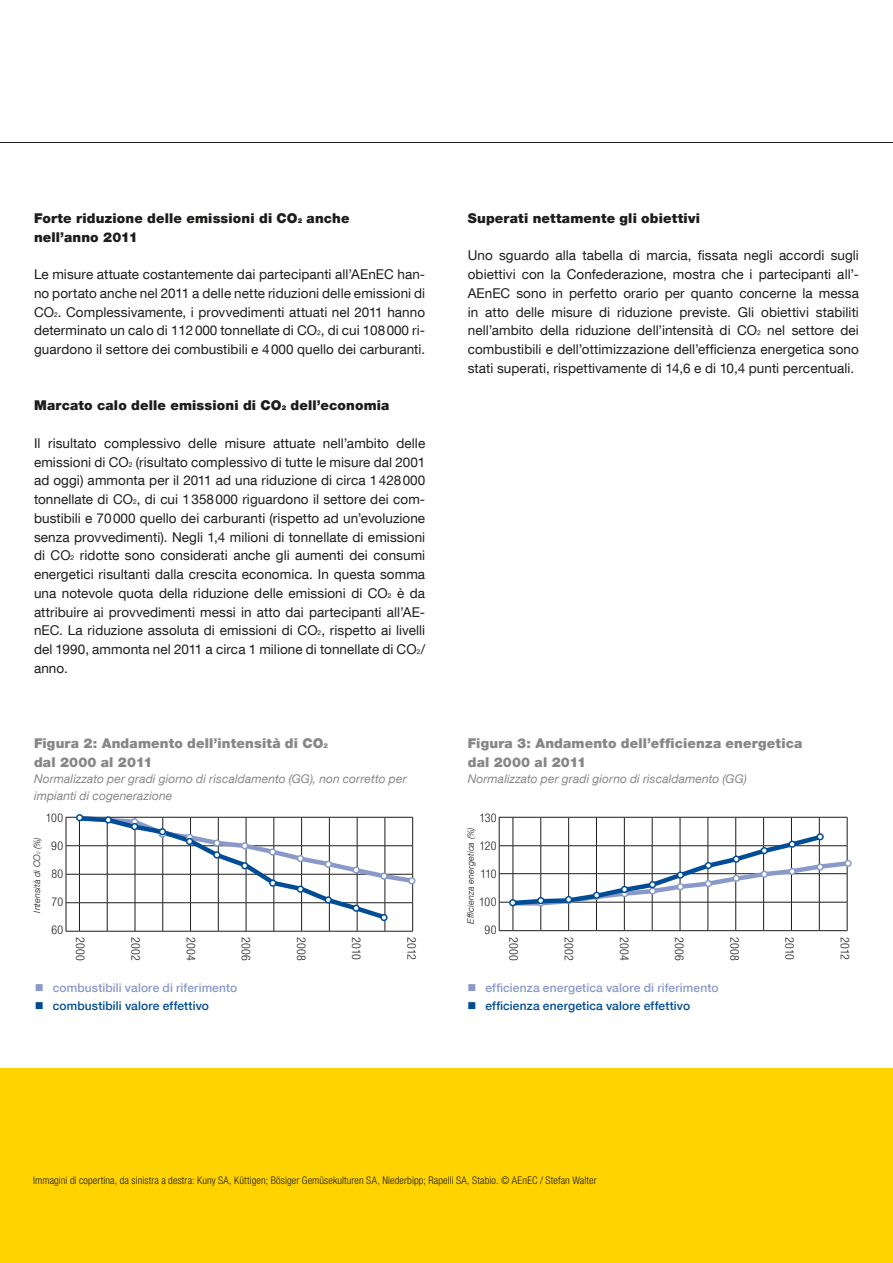
<style>
.page{position:relative;width:893px;height:1263px;background:#fff}
.page>*{position:absolute;margin:0;border:0;box-sizing:border-box;transform-origin:0 0}
.t1{font:13.5px/18.8px "Helvetica Neue LT Com";letter-spacing:.005em;color:#1d1d1b;text-align:justify}
.t2{font:900 13.5px/18.8px "Helvetica Neue LT Com";letter-spacing:.01em;color:#1d1d1b}
.t3{font:900 13.5px/18.8px "Helvetica Neue LT Com";letter-spacing:.01em;color:#878787}
.t4{font:italic 12px/16.5px "Helvetica Neue LT Com";letter-spacing:.01em;color:#878787}
.t5{font:300 condensed 12px "Helvetica Neue LT Com";letter-spacing:.015em;color:#1d1d1b}
.t6{font:500 12px "Helvetica Neue LT Com";letter-spacing:.01em;color:#899aca}
.t7{font:500 12px "Helvetica Neue LT Com";letter-spacing:.01em;color:#004c95}
.t8{font:300 condensed 10.5px "Helvetica Neue LT Com";letter-spacing:.01em;color:#1d1d1b}
.t9{font:italic 300 9px "Helvetica Neue LT Com";letter-spacing:.015em;color:#1d1d1b}
.s1{font-size:6.75px}
.s2{font-size:4.5px}
</style>
<div class="page">
<div style="left:0;top:1068px;width:893px;height:195px;background:#ffd300"></div>
<hr style="left:0;top:142px;width:893px;height:1px;background:#1d1d1b">
<svg style="left:66px;top:814px;width:350px;height:118px"></svg>
<div style="left:380px;top:914px;width:8px;height:7px;border:2px solid #004c95;border-radius:50%"></div>
<svg style="left:499px;top:817px;width:353px;height:114px"></svg>
<div style="left:509px;top:899px;width:7px;height:7px;border:2px solid #004c95;border-radius:50%"></div>
<p class="t2" style="left:34px;top:208px;width:317px">Forte riduzione delle emissioni di CO<span class="s1">2</span> anche nell’anno 2011</p>
<p class="t1" style="left:34px;top:265px;width:393px">Le misure attuate costantemente dai partecipanti all’AEnEC han&shy;no portato anche nel 2011 a delle nette riduzioni delle emissioni di CO<span class="s1">2</span>. Complessivamente, i provvedimenti attuati nel 2011 hanno determinato un calo di 112000 tonnellate di CO<span class="s1">2</span>, di cui 108000 ri&shy;guardono il settore dei combustibili e 4000 quello dei carburanti.</p>
<p class="t2" style="left:34px;top:396px;width:357px">Marcato calo delle emissioni di CO<span class="s1">2</span> dell’economia</p>
<p class="t1" style="left:34px;top:433px;width:393px">Il risultato complessivo delle misure attuate nell’ambito delle emissioni di CO<span class="s1">2</span> (risultato complessivo di tutte le misure dal 2001 ad oggi) ammonta per il 2011 ad una riduzione di circa 1428000 tonnellate di CO<span class="s1">2</span>, di cui 1358000 riguardono il settore dei com&shy;bustibili e 70000 quello dei carburanti (rispetto ad un’evoluzione senza provvedimenti). Negli 1,4 milioni di tonnellate di emissioni di CO<span class="s1">2</span> ridotte sono considerati anche gli aumenti dei consumi energetici risultanti dalla crescita economica. In questa somma una notevole quota della riduzione delle emissioni di CO<span class="s1">2</span> è da attribuire ai provvedimenti messi in atto dai partecipanti all’AE&shy;nEC. La riduzione assoluta di emissioni di CO<span class="s1">2</span>, rispetto ai livelli del 1990, ammonta nel 2011 a circa 1 milione di tonnellate di CO<span class="s1">2</span>/ anno.</p>
<p class="t3" style="left:34px;top:733px;width:296px">Figura 2: Andamento dell’intensità di CO<span class="s1">2 </span>dal 2000 al 2011</p>
<p class="t4" style="left:34px;top:770px;width:374px">Normalizzato per gradi giorno di riscaldamento (GG), non corretto per impianti di cogenerazione</p>
<p class="t2" style="left:468px;top:208px;width:234px">Superati nettamente gli obiettivi</p>
<p class="t1" style="left:468px;top:246px;width:393px">Uno sguardo alla tabella di marcia, fissata negli accordi sugli obiettivi con la Confederazione, mostra che i partecipanti all’- AEnEC sono in perfetto orario per quanto concerne la messa in atto delle misure di riduzione previste. Gli obiettivi stabiliti nell’ambito della riduzione dell’intensità di CO<span class="s1">2</span> nel settore dei combustibili e dell’ottimizzazione dell’efficienza energetica sono stati superati, rispettivamente di 14,6 e di 10,4 punti percentuali.</p>
<p class="t3" style="left:468px;top:733px;width:336px">Figura 3: Andamento dell’efficienza energetica dal 2000 al 2011</p>
<p class="t4" style="left:468px;top:770px;width:281px">Normalizzato per gradi giorno di riscaldamento (GG)</p>
<p class="t5" style="left:46px;top:811px;width:19px">100</p>
<p class="t5" style="left:51px;top:839px;width:13px">90</p>
<p class="t5" style="left:51px;top:867px;width:13px">80</p>
<p class="t5" style="left:52px;top:895px;width:13px">70</p>
<p class="t5" style="left:51px;top:923px;width:13px">60</p>
<p class="t5" style="left:479px;top:811px;width:18px">130</p>
<p class="t5" style="left:480px;top:839px;width:18px">120</p>
<p class="t5" style="left:480px;top:867px;width:18px">110</p>
<p class="t5" style="left:479px;top:895px;width:19px">100</p>
<p class="t5" style="left:485px;top:923px;width:13px">90</p>
<p class="t9" style="left:32px;top:913px;width:78px;rotate:-90deg">Intensità di CO<span class="s2">2</span> (%)</p>
<p class="t9" style="left:465px;top:924px;width:99px;rotate:-90deg">Efficienza energetica (%)</p>
<p class="t5" style="left:87px;top:937px;width:25px;rotate:90deg">2000</p>
<p class="t5" style="left:143px;top:937px;width:25px;rotate:90deg">2002</p>
<p class="t5" style="left:198px;top:937px;width:25px;rotate:90deg">2004</p>
<p class="t5" style="left:253px;top:937px;width:25px;rotate:90deg">2006</p>
<p class="t5" style="left:308px;top:937px;width:25px;rotate:90deg">2008</p>
<p class="t5" style="left:363px;top:937px;width:24px;rotate:90deg">2010</p>
<p class="t5" style="left:419px;top:937px;width:24px;rotate:90deg">2012</p>
<p class="t5" style="left:521px;top:937px;width:25px;rotate:90deg">2000</p>
<p class="t5" style="left:576px;top:937px;width:25px;rotate:90deg">2002</p>
<p class="t5" style="left:631px;top:937px;width:25px;rotate:90deg">2004</p>
<p class="t5" style="left:686px;top:937px;width:25px;rotate:90deg">2006</p>
<p class="t5" style="left:741px;top:937px;width:25px;rotate:90deg">2008</p>
<p class="t5" style="left:797px;top:937px;width:24px;rotate:90deg">2010</p>
<p class="t5" style="left:852px;top:937px;width:24px;rotate:90deg">2012</p>
<p class="t6" style="left:35px;top:980px;width:204px">■ combustibili valore di riferimento</p>
<p class="t7" style="left:35px;top:999px;width:176px">■ combustibili valore effettivo</p>
<p class="t6" style="left:467px;top:980px;width:253px">■ efficienza energetica valore di riferimento</p>
<p class="t7" style="left:467px;top:999px;width:224px">■ efficienza energetica valore effettivo</p>
<p class="t8" style="left:33px;top:1174px;width:565px">Immagini di copertina, da sinistra a destra: Kuny SA, Küttigen; Bösiger Gemüsekulturen SA, Niederbipp; Rapelli SA, Stabio. © AEnEC / Stefan Walter</p>
</div>
